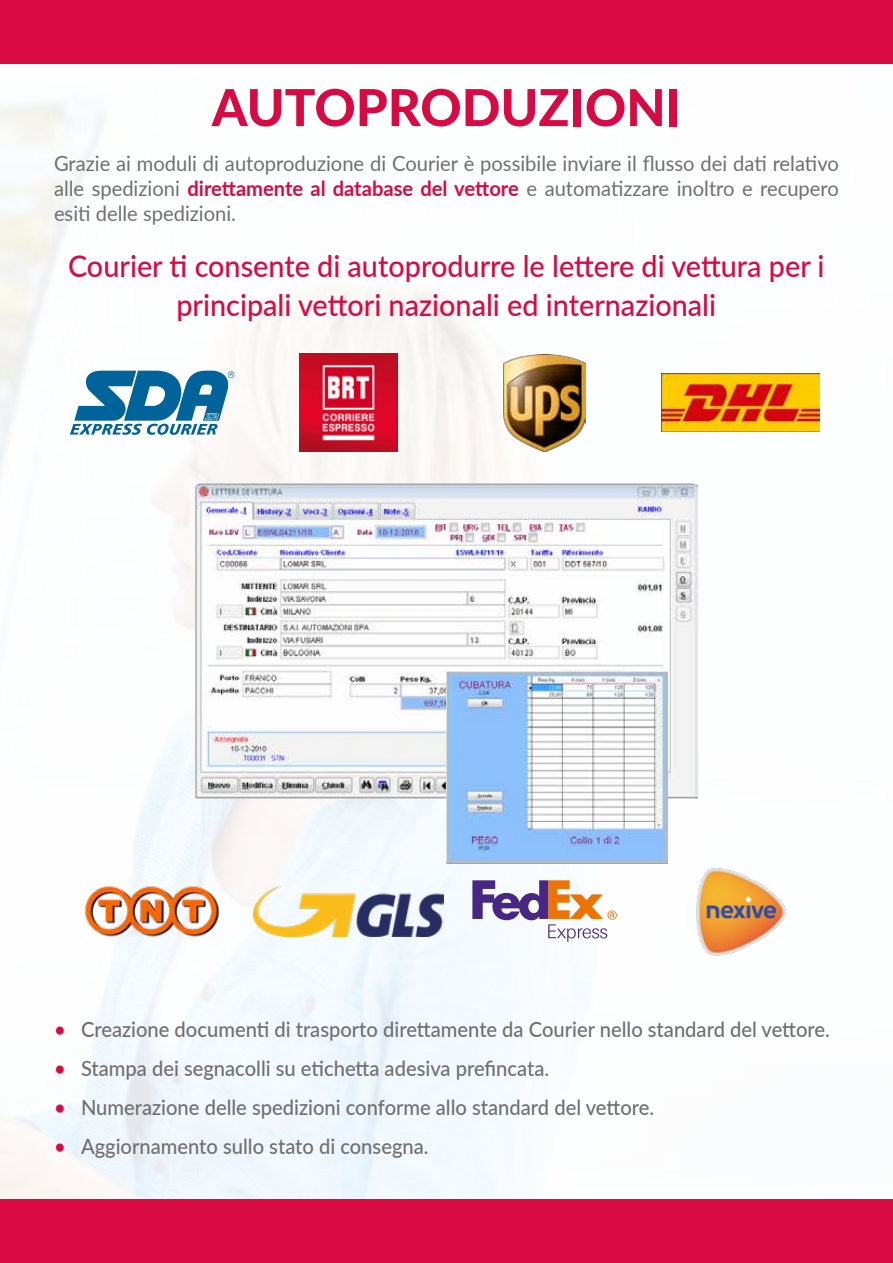
<style>
.page{position:relative;width:893px;height:1263px;background:#fff}
.page>*{position:absolute;margin:0;border:0;box-sizing:border-box;transform-origin:0 0}
.t1{font:800 51px "Lato";color:#d80a44}
.t2{font:500 30px/39px "Lato";color:#d80a44;text-align:center;scale:.96 1}
.t3{font:500 21px "Lato";color:#706f6f;scale:.96 1}
.t4{font:21px/25.2px "Lato";color:#706f6f;text-align:justify;scale:.96 1}
.s1{font-weight:700;color:#d80a44}
.s2{color:#d80a44}
</style>
<div class="page">
<img style="left:0;top:103px;width:820px;height:1096px">
<div style="left:0;top:0;width:893px;height:64px;background:#d90a44"></div>
<div style="left:0;top:1199px;width:893px;height:64px;background:#d90a44"></div>
<img style="left:196px;top:483px;width:501px;height:315px">
<img style="left:446px;top:671px;width:222px;height:193px">
<svg style="left:70px;top:371px;width:164px;height:64px"></svg>
<img style="left:299px;top:353px;width:99px;height:99px">
<img style="left:504px;top:354px;width:81px;height:97px">
<img style="left:662px;top:374px;width:158px;height:58px">
<img style="left:81px;top:879px;width:142px;height:64px">
<img style="left:254px;top:885px;width:189px;height:51px">
<svg style="left:472px;top:880px;width:145px;height:62px"></svg>
<img style="left:694px;top:865px;width:94px;height:92px">
<h1 class="t1" style="left:212px;top:70px;width:471px">AUTOPRODUZIONI</h1>
<p class="t4" style="left:54px;top:150px;width:819px">Grazie ai moduli di autoproduzione di Courier è possibile inviare il flusso dei dati relativo alle spedizioni <span class="s1">direttamente al database del vettore</span> e automatizzare inoltro e recupero esiti delle spedizioni.</p>
<h2 class="t2" style="left:68px;top:246px;width:789px">Courier ti consente di autoprodurre le lettere di vettura per i principali vettori nazionali ed internazionali</h2>
<p class="t3" style="left:54px;top:1014px;width:810px"><span class="s2">•</span> Creazione documenti di trasporto direttamente da Courier nello standard del vettore.</p>
<p class="t3" style="left:54px;top:1053px;width:517px"><span class="s2">•</span> Stampa dei segnacolli su etichetta adesiva prefincata.</p>
<p class="t3" style="left:54px;top:1092px;width:627px"><span class="s2">•</span> Numerazione delle spedizioni conforme allo standard del vettore.</p>
<p class="t3" style="left:54px;top:1131px;width:392px"><span class="s2">•</span> Aggiornamento sullo stato di consegna.</p>
</div>
